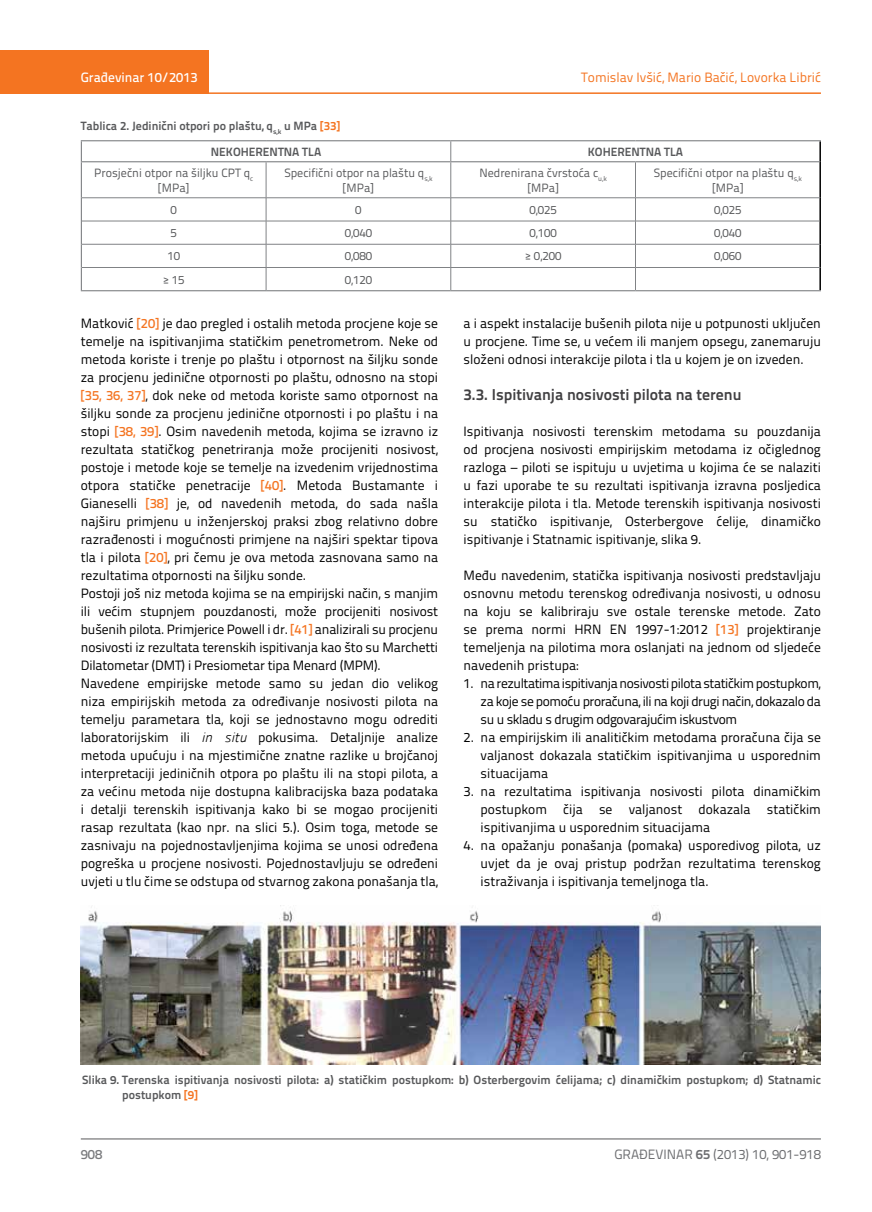
<style>
.page{position:relative;width:872px;height:1212px;background:#fff}
.page>*{position:absolute;margin:0;border:0;box-sizing:border-box;transform-origin:0 0}
.t1{font:700 15.75px "Titillium Text 22 L";color:#414042}
.t2{font:13.5px/18px "Titillium Text 22 L";color:#000;text-align:justify}
.t3{font:13.5px "Titillium Text 22 L";color:#f47421}
.t4{font:13.5px "Titillium Text 22 L";color:#6d6e71}
.t5{font:500 13.5px "Titillium Text 22 L";color:#fff}
.t6{font:500 13.5px "Titillium Text 22 L";color:#797a7d}
.t7{font:700 12px/15px "Titillium Text 22 L";color:#58595b}
.t8{font:12px/15px "Titillium Text 22 L";color:#58595b;text-align:center}
.s1{color:#f47421}
.s2{font-weight:500;color:#f47421}
.s3{font-family:"Panefresco 250 wt";font-style:italic}
.s4{font-weight:700}
</style>
<div class="page">
<div style="left:0;top:50px;width:208px;height:44px;background:#f47421"></div>
<hr style="left:0;top:92px;width:821px;height:2px;background:#f47421">
<hr style="left:81px;top:1139px;width:740px;height:1px;background:#58595b">
<hr style="left:819px;top:141px;width:2px;height:21px;background:#000">
<hr style="left:819px;top:162px;width:2px;height:36px;background:#000">
<hr style="left:819px;top:198px;width:2px;height:23px;background:#000">
<hr style="left:819px;top:221px;width:2px;height:23px;background:#000">
<hr style="left:819px;top:244px;width:2px;height:23px;background:#000">
<hr style="left:819px;top:267px;width:2px;height:23px;background:#000">
<svg style="left:450px;top:141px;width:1px;height:20px"></svg>
<hr style="left:266px;top:162px;width:1px;height:36px;background:#808285">
<hr style="left:450px;top:162px;width:1px;height:36px;background:#808285">
<hr style="left:635px;top:162px;width:1px;height:36px;background:#808285">
<hr style="left:82px;top:197px;width:184px;height:1px;background:#808285">
<hr style="left:266px;top:197px;width:185px;height:1px;background:#808285">
<hr style="left:451px;top:197px;width:184px;height:1px;background:#808285">
<hr style="left:635px;top:197px;width:184px;height:1px;background:#808285">
<hr style="left:82px;top:221px;width:184px;height:1px;background:#808285">
<hr style="left:266px;top:221px;width:185px;height:1px;background:#808285">
<hr style="left:451px;top:221px;width:184px;height:1px;background:#808285">
<hr style="left:635px;top:221px;width:184px;height:1px;background:#808285">
<hr style="left:82px;top:244px;width:184px;height:1px;background:#808285">
<hr style="left:266px;top:244px;width:185px;height:1px;background:#808285">
<hr style="left:451px;top:244px;width:184px;height:1px;background:#808285">
<hr style="left:635px;top:244px;width:184px;height:1px;background:#808285">
<hr style="left:82px;top:267px;width:184px;height:1px;background:#808285">
<hr style="left:266px;top:267px;width:185px;height:1px;background:#808285">
<svg style="left:266px;top:198px;width:1px;height:92px"></svg>
<hr style="left:451px;top:267px;width:184px;height:1px;background:#808285">
<svg style="left:450px;top:198px;width:1px;height:92px"></svg>
<hr style="left:635px;top:267px;width:184px;height:1px;background:#808285">
<svg style="left:635px;top:198px;width:1px;height:92px"></svg>
<hr style="left:81px;top:162px;width:1px;height:36px;background:#808285">
<svg style="left:81px;top:198px;width:1px;height:92px"></svg>
<hr style="left:81px;top:290px;width:185px;height:1px;background:#808285">
<hr style="left:266px;top:290px;width:185px;height:1px;background:#808285">
<hr style="left:451px;top:290px;width:184px;height:1px;background:#808285">
<hr style="left:635px;top:290px;width:186px;height:1px;background:#808285">
<hr style="left:81px;top:140px;width:185px;height:1px;background:#808285">
<svg style="left:81px;top:141px;width:1px;height:20px"></svg>
<hr style="left:266px;top:140px;width:185px;height:1px;background:#808285">
<hr style="left:451px;top:140px;width:184px;height:1px;background:#808285">
<hr style="left:635px;top:140px;width:186px;height:1px;background:#808285">
<hr style="left:81px;top:161px;width:185px;height:1px;background:#808285">
<hr style="left:266px;top:161px;width:185px;height:1px;background:#808285">
<hr style="left:451px;top:161px;width:184px;height:1px;background:#808285">
<hr style="left:635px;top:161px;width:184px;height:1px;background:#808285">
<img style="left:81px;top:905px;width:740px;height:159px">
<p class="t5" style="left:81px;top:67px;width:118px">Građevinar 10/2013</p>
<p class="t7" style="left:81px;top:117px;width:261px">Tablica 2. Jedinični otpori po plaštu, q<sub>s,k</sub> u MPa <span class="s1">[33]</span></p>
<p class="t3" style="left:581px;top:68px;width:241px">Tomislav Ivšić, Mario Bačić, Lovorka Librić</p>
<p class="t7" style="left:211px;top:143px;width:112px">NEKOHERENTNA TLA</p>
<p class="t7" style="left:588px;top:143px;width:97px">KOHERENTNA TLA</p>
<p class="t8" style="left:94px;top:164px;width:161px">Prosječni otpor na šiljku CPT q<sub>c </sub>[MPa]</p>
<p class="t8" style="left:284px;top:164px;width:150px">Specifični otpor na plaštu q<sub>s,k </sub>[MPa]</p>
<p class="t8" style="left:479px;top:164px;width:129px">Nedrenirana čvrstoća c<sub>u,k </sub>[MPa]</p>
<p class="t8" style="left:654px;top:164px;width:150px">Specifični otpor na plaštu q<sub>s,k </sub>[MPa]</p>
<p class="t8" style="left:170px;top:202px;width:8px">0</p>
<p class="t8" style="left:355px;top:202px;width:8px">0</p>
<p class="t8" style="left:529px;top:202px;width:29px">0,025</p>
<p class="t8" style="left:714px;top:202px;width:29px">0,025</p>
<p class="t8" style="left:170px;top:225px;width:8px">5</p>
<p class="t8" style="left:345px;top:225px;width:29px">0,040</p>
<p class="t8" style="left:529px;top:225px;width:29px">0,100</p>
<p class="t8" style="left:714px;top:225px;width:29px">0,040</p>
<p class="t8" style="left:167px;top:248px;width:14px">10</p>
<p class="t8" style="left:345px;top:248px;width:29px">0,080</p>
<p class="t8" style="left:525px;top:248px;width:38px">≥ 0,200</p>
<p class="t8" style="left:714px;top:248px;width:29px">0,060</p>
<p class="t8" style="left:163px;top:271px;width:23px">≥ 15</p>
<p class="t8" style="left:345px;top:271px;width:29px">0,120</p>
<p class="t2" style="left:81px;top:313px;width:359px;text-align:left">Matković <span class="s2">[20]</span> je dao pregled i ostalih metoda procjene koje se temelje na ispitivanjima statičkim penetrometrom. Neke od metoda koriste i trenje po plaštu i otpornost na šiljku sonde za procjenu jedinične otpornosti po plaštu, odnosno na stopi <span class="s2">[35, 36, 37]</span>, dok neke od metoda koriste samo otpornost na šiljku sonde za procjenu jedinične otpornosti i po plaštu i na stopi <span class="s2">[38, 39]</span>. Osim navedenih metoda, kojima se izravno iz rezultata statičkog penetriranja može procijeniti nosivost, postoje i metode koje se temelje na izvedenim vrijednostima otpora statičke penetracije <span class="s2">[40]</span>. Metoda Bustamante i Gianeselli <span class="s2">[38]</span> je, od navedenih metoda, do sada našla najširu primjenu u inženjerskoj praksi zbog relativno dobre razrađenosti i mogućnosti primjene na najširi spektar tipova tla i pilota <span class="s2">[20]</span>, pri čemu je ova metoda zasnovana samo na rezultatima otpornosti na šiljku sonde.<br>Postoji još niz metoda kojima se na empirijski način, s manjim ili većim stupnjem pouzdanosti, može procijeniti nosivost bušenih pilota. Primjerice Powell i dr. <span class="s2">[41]</span> analizirali su procjenu nosivosti iz rezultata terenskih ispitivanja kao što su Marchetti Dilatometar (DMT) i Presiometar tipa Menard (MPM).<br>Navedene empirijske metode samo su jedan dio velikog niza empirijskih metoda za određivanje nosivosti pilota na temelju parametara tla, koji se jednostavno mogu odrediti laboratorijskim ili <span class="s3">in situ</span> pokusima. Detaljnije analize metoda upućuju i na mjestimične znatne razlike u brojčanoj interpretaciji jediničnih otpora po plaštu ili na stopi pilota, a za većinu metoda nije dostupna kalibracijska baza podataka i detalji terenskih ispitivanja kako bi se mogao procijeniti rasap rezultata (kao npr. na slici 5.). Osim toga, metode se zasnivaju na pojednostavljenjima kojima se unosi određena pogreška u procjene nosivosti. Pojednostavljuju se određeni uvjeti u tlu čime se odstupa od stvarnog zakona ponašanja tla,</p>
<p class="t2" style="left:463px;top:313px;width:359px">a i aspekt instalacije bušenih pilota nije u potpunosti uključen u procjene. Time se, u većem ili manjem opsegu, zanemaruju složeni odnosi interakcije pilota i tla u kojem je on izveden.</p>
<p class="t1" style="left:463px;top:382px;width:279px">3.3. Ispitivanja nosivosti pilota na terenu</p>
<p class="t2" style="left:463px;top:421px;width:359px">Ispitivanja nosivosti terenskim metodama su pouzdanija od procjena nosivosti empirijskim metodama iz očiglednog razloga – piloti se ispituju u uvjetima u kojima će se nalaziti u fazi uporabe te su rezultati ispitivanja izravna posljedica interakcije pilota i tla. Metode terenskih ispitivanja nosivosti su statičko ispitivanje, Osterbergove ćelije, dinamičko ispitivanje i Statnamic ispitivanje, slika 9.</p>
<p class="t2" style="left:463px;top:565px;width:359px">Među navedenim, statička ispitivanja nosivosti predstavljaju osnovnu metodu terenskog određivanja nosivosti, u odnosu na koju se kalibriraju sve ostale terenske metode. Zato se prema normi HRN EN 1997-1:2012 <span class="s2">[13]</span> projektiranje temeljenja na pilotima mora oslanjati na jednom od sljedeće navedenih pristupa:</p>
<p class="t2" style="left:480px;top:673px;width:342px;text-indent:-17px">1. na rezultatima ispitivanja nosivosti pilota statičkim postupkom, za koje se pomoću proračuna, ili na koji drugi način, dokazalo da su u skladu s drugim odgovarajućim iskustvom</p>
<p class="t2" style="left:480px;top:727px;width:342px;text-indent:-17px">2. na empirijskim ili analitičkim metodama proračuna čija se valjanost dokazala statičkim ispitivanjima u usporednim situacijama</p>
<p class="t2" style="left:480px;top:781px;width:342px;text-indent:-17px">3. na rezultatima ispitivanja nosivosti pilota dinamičkim postupkom čija se valjanost dokazala statičkim ispitivanjima u usporednim situacijama</p>
<p class="t2" style="left:480px;top:836px;width:342px;text-indent:-17px">4. na opažanju ponašanja (pomaka) usporedivog pilota, uz uvjet da je ovaj pristup podržan rezultatima terenskog istraživanja i ispitivanja temeljnoga tla.</p>
<p class="t7" style="left:122px;top:1072px;width:700px;text-indent:-40px">Slika 9. Terenska ispitivanja nosivosti pilota: a) statičkim postupkom: b) Osterbergovim ćelijama; c) dinamičkim postupkom; d) Statnamic postupkom <span class="s1">[9]</span></p>
<p class="t6" style="left:81px;top:1144px;width:23px">908</p>
<p class="t4" style="left:614px;top:1144px;width:208px">GRAĐEVINAR <span class="s4">65</span> (2013) 10, 901-918</p>
</div>
